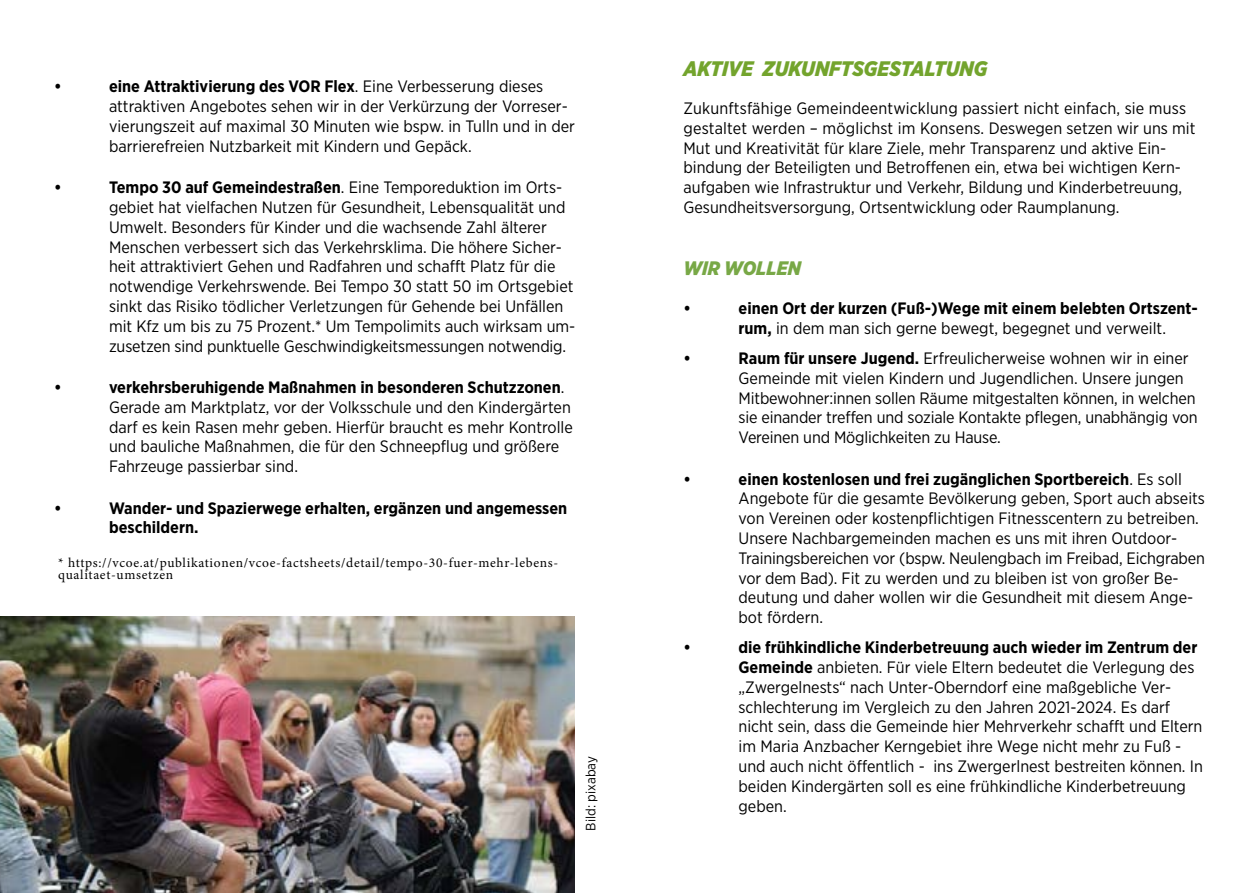
<style>
.page{position:relative;width:1259px;height:893px;background:#fff}
.page>*{position:absolute;margin:0;border:0;box-sizing:border-box;transform-origin:0 0}
.t1{font:italic 900 21px "Gotham Narrow";color:#73a42d}
.t2{font:italic 900 19.5px "Gotham Narrow";color:#78a846}
.t3{font:16.5px/19.8px "Gotham Narrow";color:#000}
.t4{font:700 16.5px/19.8px "Gotham Narrow";color:#000}
.t5{font:13.5px/12px "Minion Pro";letter-spacing:.05em;color:#000}
.t6{font:13.5px "Gotham Narrow";color:#000}
.s1{font-weight:700}
.s2{font-weight:400}
</style>
<div class="page">
<img style="left:0;top:617px;width:574px;height:276px">
<p class="t4" style="left:54px;top:77px;width:9px">•</p>
<p class="t3" style="left:109px;top:76px;width:467px"><span class="s1">eine Attraktivierung des VOR Flex</span>. Eine Verbesserung dieses attraktiven Angebotes sehen wir in der Verkürzung der Vorreser&shy;vierungszeit auf maximal 30 Minuten wie bspw. in Tulln und in der barrierefreien Nutzbarkeit mit Kindern und Gepäck.</p>
<p class="t4" style="left:54px;top:177px;width:9px">•</p>
<p class="t3" style="left:109px;top:177px;width:467px"><span class="s1">Tempo 30 auf Gemeindestraßen</span>. Eine Temporeduktion im Orts&shy;gebiet hat vielfachen Nutzen für Gesundheit, Lebensqualität und Umwelt. Besonders für Kinder und die wachsende Zahl älterer Menschen verbessert sich das Verkehrsklima. Die höhere Sicher&shy;heit attraktiviert Gehen und Radfahren und schafft Platz für die notwendige Verkehrswende. Bei Tempo 30 statt 50 im Ortsgebiet sinkt das Risiko tödlicher Verletzungen für Gehende bei Unfällen mit Kfz um bis zu 75 Prozent.* Um Tempolimits auch wirksam um&shy;zusetzen sind punktuelle Geschwindigkeitsmessungen notwendig.</p>
<p class="t4" style="left:54px;top:377px;width:9px">•</p>
<p class="t3" style="left:109px;top:377px;width:465px"><span class="s1">verkehrsberuhigende Maßnahmen in besonderen Schutzzonen</span>.<br>Gerade am Marktplatz, vor der Volksschule und den Kindergärten darf es kein Rasen mehr geben. Hierfür braucht es mehr Kontrolle und bauliche Maßnahmen, die für den Schneepflug und größere Fahrzeuge passierbar sind.</p>
<p class="t4" style="left:54px;top:498px;width:9px">•</p>
<p class="t4" style="left:109px;top:498px;width:460px">Wander- und Spazierwege erhalten, ergänzen und angemessen beschildern.</p>
<p class="t5" style="left:58px;top:557px;width:501px">* https://vcoe.at/publikationen/vcoe-factsheets/detail/tempo-30-fuer-mehr-lebens&shy;qualitaet-umsetzen</p>
<p class="t6" style="left:582px;top:830px;width:76px;rotate:-90deg">Bild: pixabay</p>
<p class="t1" style="left:683px;top:55px;width:305px">AKTIVE ZUKUNFTSGESTALTUNG</p>
<p class="t3" style="left:683px;top:98px;width:513px">Zukunftsfähige Gemeindeentwicklung passiert nicht einfach, sie muss gestaltet werden – möglichst im Konsens. Deswegen setzen wir uns mit Mut und Kreativität für klare Ziele, mehr Transparenz und aktive Ein&shy;bindung der Beteiligten und Betroffenen ein, etwa bei wichtigen Kern&shy;aufgaben wie Infrastruktur und Verkehr, Bildung und Kinderbetreuung, Gesundheitsversorgung, Ortsentwicklung oder Raumplanung.</p>
<p class="t2" style="left:683px;top:255px;width:119px">WIR WOLLEN</p>
<p class="t4" style="left:683px;top:298px;width:9px">•</p>
<p class="t4" style="left:738px;top:298px;width:461px">einen Ort der kurzen (Fuß-)Wege mit einem belebten Ortszent&shy;rum, <span class="s2">in dem man sich gerne bewegt, begegnet und verweilt.</span></p>
<p class="t4" style="left:683px;top:348px;width:9px">•</p>
<p class="t3" style="left:738px;top:348px;width:461px"><span class="s1">Raum für unsere Jugend.</span> Erfreulicherweise wohnen wir in einer Gemeinde mit vielen Kindern und Jugendlichen. Unsere jungen Mitbewohner:innen sollen Räume mitgestalten können, in welchen sie einander treffen und soziale Kontakte pflegen, unabhängig von Vereinen und Möglichkeiten zu Hause.</p>
<p class="t4" style="left:683px;top:469px;width:9px">•</p>
<p class="t3" style="left:738px;top:468px;width:468px"><span class="s1">einen kostenlosen und frei zugänglichen Sportbereich</span>. Es soll Angebote für die gesamte Bevölkerung geben, Sport auch abseits von Vereinen oder kostenpflichtigen Fitnesscentern zu betreiben.<br>Unsere Nachbargemeinden machen es uns mit ihren Outdoor-Trainingsbereichen vor (bspw. Neulengbach im Freibad, Eichgraben vor dem Bad). Fit zu werden und zu bleiben ist von großer Be&shy;deutung und daher wollen wir die Gesundheit mit diesem Ange&shy;bot fördern.</p>
<p class="t4" style="left:683px;top:637px;width:9px">•</p>
<p class="t3" style="left:738px;top:637px;width:466px"><span class="s1">die frühkindliche Kinderbetreuung auch wieder im Zentrum der Gemeinde</span> anbieten. Für viele Eltern bedeutet die Verlegung des „Zwergelnests“ nach Unter-Oberndorf eine maßgebliche Ver&shy;schlechterung im Vergleich zu den Jahren 2021-2024. Es darf nicht sein, dass die Gemeinde hier Mehrverkehr schafft und Eltern im Maria Anzbacher Kerngebiet ihre Wege nicht mehr zu Fuß - und auch nicht öffentlich - ins Zwergerlnest bestreiten können. In beiden Kindergärten soll es eine frühkindliche Kinderbetreuung geben.</p>
</div>
